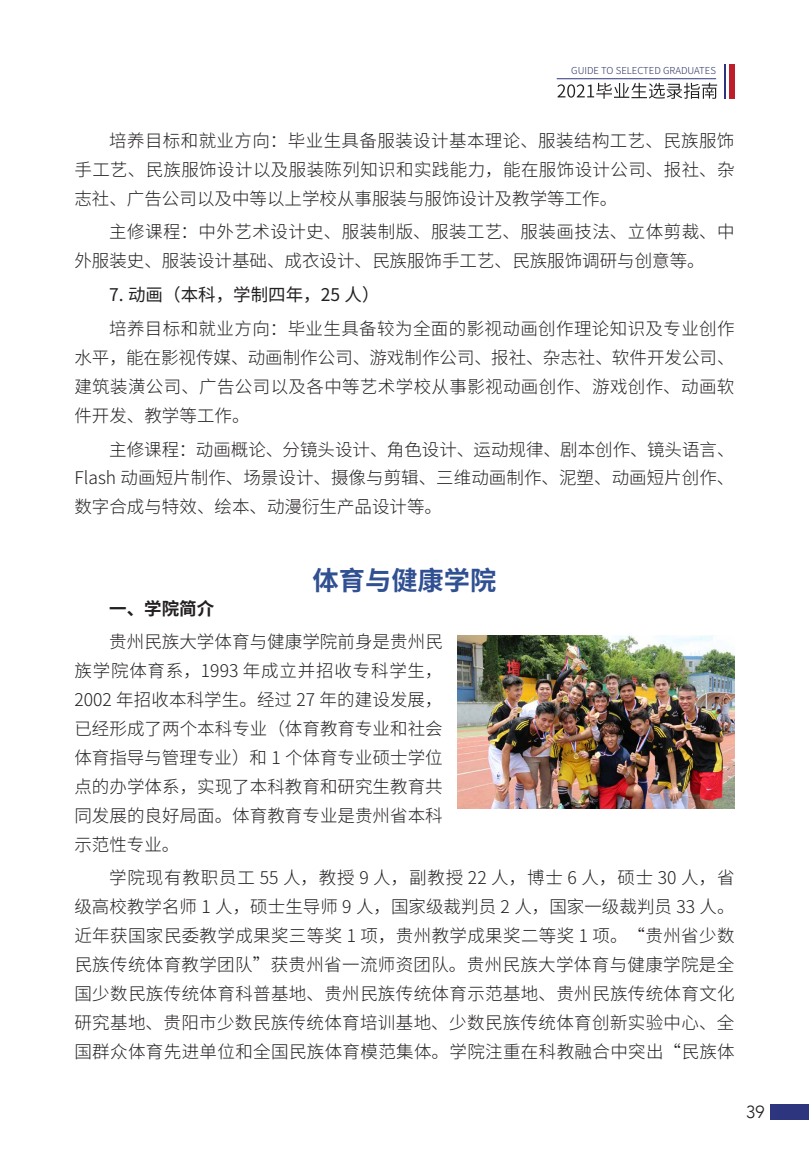
<style>
.page{position:relative;width:809px;height:1166px;background:#fff}
.page>*{position:absolute;margin:0;border:0;box-sizing:border-box;transform-origin:0 0}
.t1{font:700 26.25px "Source Han Sans CN";color:#305092}
.t2{font:300 17.5px/28.9px "Source Han Sans CN";color:#231f20;text-align:justify}
.t3{font:17.5px "Source Han Sans CN";color:#231f20}
.t4{font:700 17.5px "Source Han Sans CN";color:#231f20}
.t5{font:300 17.5px "Avenir";color:#231f20}
.t6{font:300 9.62px "Source Han Sans CN";color:#2e3264}
</style>
<div class="page">
<div style="left:770px;top:1103px;width:39px;height:16px;background:#2c357e"></div>
<hr style="left:724px;top:65px;width:2px;height:34px;background:#2c357e">
<div style="left:729px;top:65px;width:5px;height:34px;background:#be1d2c"></div>
<svg style="left:557px;top:83px;width:160px;height:16px"></svg>
<hr style="left:556px;top:78px;width:160px;height:1px;background:#2c357e">
<img style="left:457px;top:636px;width:277px;height:172px">
<p class="t6" style="left:571px;top:65px;width:146px">GUIDE TO SELECTED GRADUATES</p>
<p class="t2" style="left:74px;top:126px;width:661px;text-indent:35px">培养目标和就业方向：毕业生具备服装设计基本理论、服装结构工艺、民族服饰手工艺、民族服饰设计以及服装陈列知识和实践能力，能在服饰设计公司、报社、杂志社、广告公司以及中等以上学校从事服装与服饰设计及教学等工作。</p>
<p class="t2" style="left:74px;top:218px;width:661px;text-indent:35px">主修课程：中外艺术设计史、服装制版、服装工艺、服装画技法、立体剪裁、中外服装史、服装设计基础、成衣设计、民族服饰手工艺、民族服饰调研与创意等。</p>
<p class="t3" style="left:109px;top:285px;width:272px">7. 动画（本科，学制四年，25 人）</p>
<p class="t2" style="left:74px;top:315px;width:661px;text-indent:35px">培养目标和就业方向：毕业生具备较为全面的影视动画创作理论知识及专业创作水平，能在影视传媒、动画制作公司、游戏制作公司、报社、杂志社、软件开发公司、建筑装潢公司、广告公司以及各中等艺术学校从事影视动画创作、游戏创作、动画软件开发、教学等工作。</p>
<p class="t2" style="left:74px;top:435px;width:661px;text-indent:35px">主修课程：动画概论、分镜头设计、角色设计、运动规律、剧本创作、镜头语言、Flash 动画短片制作、场景设计、摄像与剪辑、三维动画制作、泥塑、动画短片创作、数字合成与特效、绘本、动漫衍生产品设计等。</p>
<p class="t1" style="left:312px;top:567px;width:185px">体育与健康学院</p>
<p class="t4" style="left:109px;top:600px;width:106px">一、学院简介</p>
<p class="t2" style="left:74px;top:628px;width:370px;text-indent:35px">贵州民族大学体育与健康学院前身是贵州民族学院体育系，1993 年成立并招收专科学生，2002 年招收本科学生。经过 27 年的建设发展，已经形成了两个本科专业（体育教育专业和社会体育指导与管理专业）和 1 个体育专业硕士学位点的办学体系，实现了本科教育和研究生教育共同发展的良好局面。体育教育专业是贵州省本科示范性专业。</p>
<p class="t2" style="left:74px;top:864px;width:661px;text-indent:35px">学院现有教职员工 55 人，教授 9 人，副教授 22 人，博士 6 人，硕士 30 人，省级高校教学名师 1 人，硕士生导师 9 人，国家级裁判员 2 人，国家一级裁判员 33 人。近年获国家民委教学成果奖三等奖 1 项，贵州教学成果奖二等奖 1 项。“贵州省少数民族传统体育教学团队”获贵州省一流师资团队。贵州民族大学体育与健康学院是全国少数民族传统体育科普基地、贵州民族传统体育示范基地、贵州民族传统体育文化研究基地、贵阳市少数民族传统体育培训基地、少数民族传统体育创新实验中心、全国群众体育先进单位和全国民族体育模范集体。学院注重在科教融合中突出“民族体</p>
<p class="t5" style="left:746px;top:1101px;width:20px">39</p>
</div>
